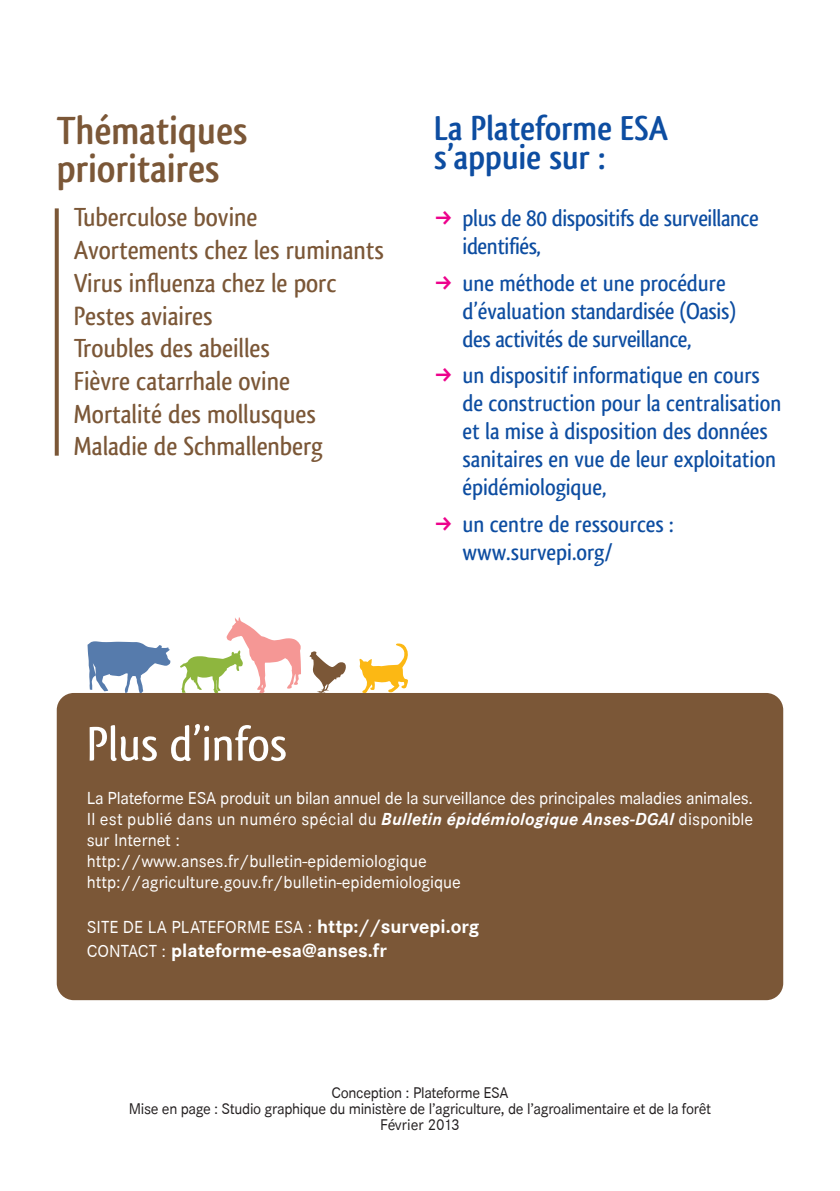
<style>
.page{position:relative;width:840px;height:1191px;background:#fff}
.page>*{position:absolute;margin:0;border:0;box-sizing:border-box;transform-origin:0 0}
.t1{font:500 50px "Qlassik";color:#fff}
.t2{font:700 40.8px/38.2px "Qlassik";color:#7b5737}
.t3{font:700 36px/28.8px "Qlassik";color:#0d4da1}
.t4{font:500 27.2px/32.8px "Qlassik";color:#7b5737}
.t5{font:500 24px/28px "Qlassik";color:#0d4da1}
.t6{font:700 20px "Corporate S";color:#fff}
.t7{font:18px/21px "Corporate S";color:#fff}
.t8{font:16px/16px "Corporate S";letter-spacing:-.02em;color:#231f20;text-align:center}
.s1{font-weight:700;font-style:italic}
.s2{font-weight:700;font-size:20px}
.s3{font-weight:400;font-size:18px}
</style>
<div class="page">
<div style="left:57px;top:693px;width:725px;height:307px;background:#7b5737;border-radius:17px"></div>
<svg style="left:87px;top:641px;width:84px;height:52px"></svg>
<svg style="left:309px;top:651px;width:37px;height:42px"></svg>
<svg style="left:180px;top:617px;width:121px;height:76px"></svg>
<svg style="left:359px;top:643px;width:49px;height:50px"></svg>
<svg style="left:55px;top:208px;width:4px;height:248px"></svg>
<h2 class="t2" style="left:57px;top:111px;width:192px">Thématiques prioritaires</h2>
<p class="t4" style="left:74px;top:201px;width:311px">Tuberculose bovine<br>Avortements chez les ruminants<br>Virus influenza chez le porc<br>Pestes aviaires<br>Troubles des abeilles<br>Fièvre catarrhale ovine<br>Mortalité des mollusques<br>Maladie de Schmallenberg</p>
<h3 class="t3" style="left:434px;top:114px;width:235px">La Plateforme ESA s’appuie sur :</h3>
<p class="t5" style="left:462px;top:204px;width:297px">plus de 80 dispositifs de surveillance identifiés,</p>
<p class="t5" style="left:462px;top:269px;width:275px">une méthode et une procédure d’évaluation standardisée (Oasis) des activités de surveillance,</p>
<p class="t5" style="left:462px;top:361px;width:320px">un dispositif informatique en cours de construction pour la centralisation et la mise à disposition des données sanitaires en vue de leur exploitation épidémiologique,</p>
<p class="t5" style="left:462px;top:510px;width:212px">un centre de ressources : www.survepi.org/</p>
<h1 class="t1" style="left:87px;top:714px;width:202px">Plus d’infos</h1>
<p class="t7" style="left:87px;top:787px;width:667px">La Plateforme eSa produit un bilan annuel de la surveillance des principales maladies animales. il est publié dans un numéro spécial du <span class="s1">Bulletin épidémiologique Anses-DGAl</span> disponible sur internet :<br>http://www.anses.fr/bulletin-epidemiologique http://agriculture.gouv.fr/bulletin-epidemiologique</p>
<p class="t7" style="left:87px;top:916px;width:394px">Site de La PLateForMe eSa : <span class="s2">http://survepi.org</span></p>
<p class="t6" style="left:87px;top:939px;width:301px"><span class="s3">contact :</span> plateforme-esa@anses.fr</p>
<p class="t8" style="left:129px;top:1084px;width:583px">conception : Plateforme eSa<br>Mise en page : Studio graphique du ministère de l’agriculture, de l’agroalimentaire et de la forêt<br>Février 2013</p>
</div>
